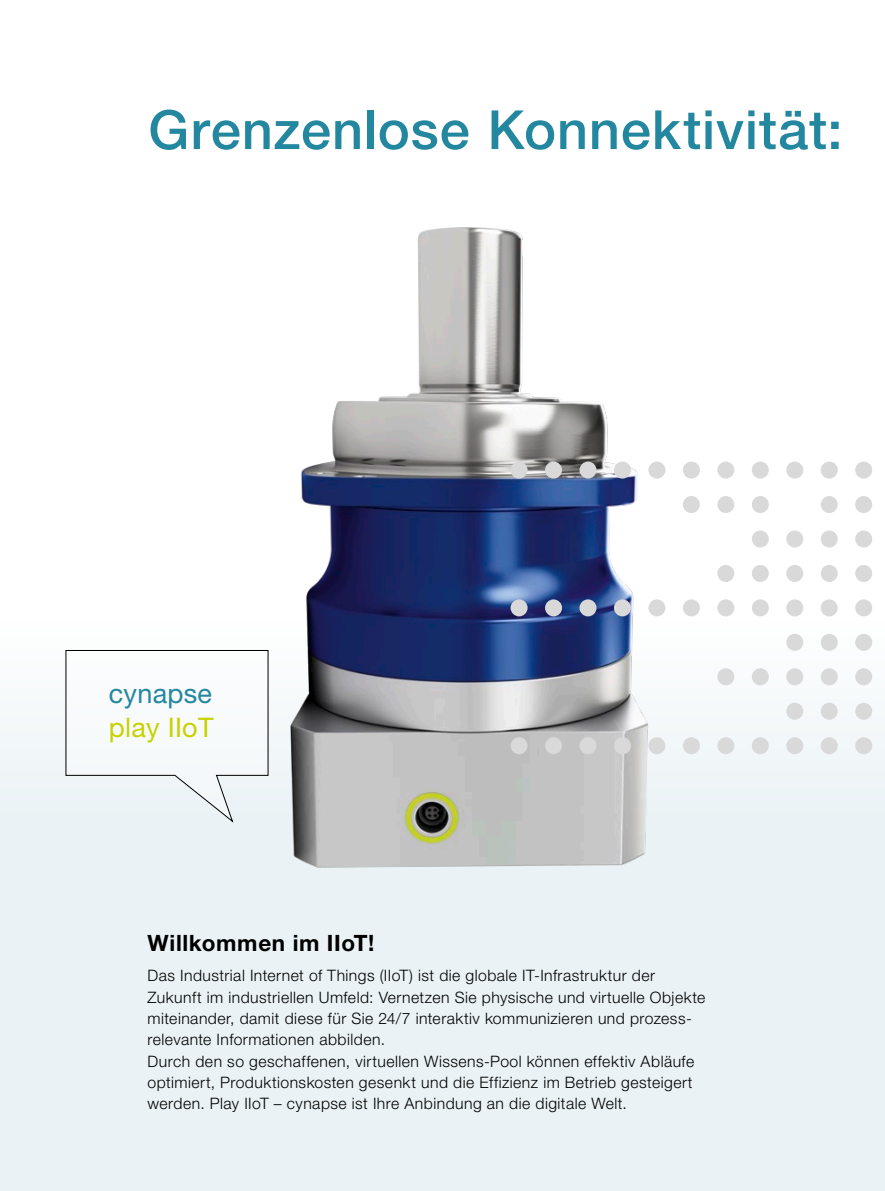
<style>
.page{position:relative;width:885px;height:1191px;background:#fff}
.page>*{position:absolute;margin:0;border:0;box-sizing:border-box;transform-origin:0 0}
.Headline_HN_45_light{font:500 54px "Helvetica Neue LT Std";letter-spacing:.015em;color:#23879f}
.t1{font:27px "Helvetica Neue LT";letter-spacing:.01em;color:#c6d300}
.t2{font:27px "Helvetica Neue LT";letter-spacing:.01em;color:#23879f}
.Subline_HN_75_bold{font:700 22.5px "Helvetica Neue LT Std";letter-spacing:.03em;color:#000}
.Fließtext_HN_45_ligh{font:300 15.75px/21.3px "Helvetica Neue LT Std";letter-spacing:.03em;color:#000}
</style>
<div class="page">
<div style="left:0;top:621px;width:884px;height:570px;background:#eaf2f5"></div>
<svg style="left:65px;top:649px;width:182px;height:174px"></svg>
<img style="left:247px;top:227px;width:425px;height:641px">
<div style="left:717px;top:461px;width:17px;height:17px;background:#d9d9da;border-radius:50%"></div>
<div style="left:682px;top:461px;width:17px;height:17px;background:#d9d9da;border-radius:50%"></div>
<div style="left:648px;top:461px;width:17px;height:17px;background:#d9d9da;border-radius:50%"></div>
<div style="left:614px;top:461px;width:17px;height:17px;background:#d9d9da;border-radius:50%"></div>
<div style="left:579px;top:461px;width:17px;height:17px;background:#d9d9da;border-radius:50%"></div>
<div style="left:545px;top:461px;width:17px;height:17px;background:#d9d9da;border-radius:50%"></div>
<div style="left:510px;top:461px;width:17px;height:17px;background:#d9d9da;border-radius:50%"></div>
<div style="left:751px;top:461px;width:17px;height:17px;background:#d9d9da;border-radius:50%"></div>
<div style="left:786px;top:461px;width:17px;height:17px;background:#d9d9da;border-radius:50%"></div>
<div style="left:820px;top:461px;width:17px;height:17px;background:#d9d9da;border-radius:50%"></div>
<div style="left:855px;top:461px;width:17px;height:17px;background:#d9d9da;border-radius:50%"></div>
<div style="left:751px;top:496px;width:17px;height:17px;background:#d9d9da;border-radius:50%"></div>
<div style="left:717px;top:496px;width:17px;height:17px;background:#d9d9da;border-radius:50%"></div>
<div style="left:682px;top:496px;width:17px;height:17px;background:#d9d9da;border-radius:50%"></div>
<div style="left:820px;top:496px;width:17px;height:17px;background:#d9d9da;border-radius:50%"></div>
<div style="left:855px;top:496px;width:17px;height:17px;background:#d9d9da;border-radius:50%"></div>
<div style="left:751px;top:530px;width:17px;height:17px;background:#d9d9da;border-radius:50%"></div>
<div style="left:786px;top:530px;width:17px;height:17px;background:#d9d9da;border-radius:50%"></div>
<div style="left:820px;top:530px;width:17px;height:17px;background:#d9d9da;border-radius:50%"></div>
<div style="left:855px;top:530px;width:17px;height:17px;background:#d9d9da;border-radius:50%"></div>
<div style="left:717px;top:565px;width:17px;height:17px;background:#d9d9da;border-radius:50%"></div>
<div style="left:751px;top:565px;width:17px;height:17px;background:#d9d9da;border-radius:50%"></div>
<div style="left:786px;top:565px;width:17px;height:17px;background:#d9d9da;border-radius:50%"></div>
<div style="left:820px;top:565px;width:17px;height:17px;background:#d9d9da;border-radius:50%"></div>
<div style="left:855px;top:565px;width:17px;height:17px;background:#d9d9da;border-radius:50%"></div>
<div style="left:717px;top:599px;width:17px;height:17px;background:#d9d9da;border-radius:50%"></div>
<div style="left:682px;top:599px;width:17px;height:17px;background:#d9d9da;border-radius:50%"></div>
<div style="left:648px;top:599px;width:17px;height:17px;background:#d9d9da;border-radius:50%"></div>
<div style="left:614px;top:599px;width:17px;height:17px;background:#d9d9da;border-radius:50%"></div>
<div style="left:579px;top:599px;width:17px;height:17px;background:#d9d9da;border-radius:50%"></div>
<div style="left:545px;top:599px;width:17px;height:17px;background:#d9d9da;border-radius:50%"></div>
<div style="left:510px;top:599px;width:17px;height:17px;background:#d9d9da;border-radius:50%"></div>
<div style="left:751px;top:599px;width:17px;height:17px;background:#d9d9da;border-radius:50%"></div>
<div style="left:786px;top:599px;width:17px;height:17px;background:#d9d9da;border-radius:50%"></div>
<div style="left:820px;top:599px;width:17px;height:17px;background:#d9d9da;border-radius:50%"></div>
<div style="left:855px;top:599px;width:17px;height:17px;background:#d9d9da;border-radius:50%"></div>
<div style="left:786px;top:634px;width:17px;height:17px;background:#d9d9da;border-radius:50%"></div>
<div style="left:820px;top:634px;width:17px;height:17px;background:#d9d9da;border-radius:50%"></div>
<div style="left:855px;top:634px;width:17px;height:17px;background:#d9d9da;border-radius:50%"></div>
<div style="left:717px;top:668px;width:17px;height:17px;background:#d9d9da;border-radius:50%"></div>
<div style="left:751px;top:668px;width:17px;height:17px;background:#d9d9da;border-radius:50%"></div>
<div style="left:786px;top:668px;width:17px;height:17px;background:#d9d9da;border-radius:50%"></div>
<div style="left:820px;top:668px;width:17px;height:17px;background:#d9d9da;border-radius:50%"></div>
<div style="left:855px;top:668px;width:17px;height:17px;background:#d9d9da;border-radius:50%"></div>
<div style="left:786px;top:702px;width:17px;height:18px;background:#d9d9da;border-radius:50%"></div>
<div style="left:820px;top:702px;width:17px;height:18px;background:#d9d9da;border-radius:50%"></div>
<div style="left:855px;top:702px;width:17px;height:18px;background:#d9d9da;border-radius:50%"></div>
<div style="left:717px;top:737px;width:17px;height:17px;background:#d9d9da;border-radius:50%"></div>
<div style="left:682px;top:737px;width:17px;height:17px;background:#d9d9da;border-radius:50%"></div>
<div style="left:648px;top:737px;width:17px;height:17px;background:#d9d9da;border-radius:50%"></div>
<div style="left:614px;top:737px;width:17px;height:17px;background:#d9d9da;border-radius:50%"></div>
<div style="left:579px;top:737px;width:17px;height:17px;background:#d9d9da;border-radius:50%"></div>
<div style="left:545px;top:737px;width:17px;height:17px;background:#d9d9da;border-radius:50%"></div>
<div style="left:510px;top:737px;width:17px;height:17px;background:#d9d9da;border-radius:50%"></div>
<div style="left:751px;top:737px;width:17px;height:17px;background:#d9d9da;border-radius:50%"></div>
<div style="left:786px;top:737px;width:17px;height:17px;background:#d9d9da;border-radius:50%"></div>
<div style="left:820px;top:737px;width:17px;height:17px;background:#d9d9da;border-radius:50%"></div>
<div style="left:855px;top:737px;width:17px;height:17px;background:#d9d9da;border-radius:50%"></div>
<p class="Headline_HN_45_light" style="left:148px;top:98px;width:695px">Grenzenlose Konnektivität:</p>
<p class="t2" style="left:109px;top:677px;width:105px">cynapse</p>
<p class="t1" style="left:109px;top:711px;width:106px">play IIoT</p>
<p class="Subline_HN_75_bold" style="left:148px;top:929px;width:228px">Willkommen im IIoT!</p>
<p class="Fließtext_HN_45_ligh" style="left:148px;top:964px;width:559px">Das Industrial Internet of Things (IIoT) ist die globale IT-Infrastruktur der Zukunft im industriellen Umfeld: Vernetzen Sie physische und virtuelle Objekte miteinander, damit diese für Sie 24/7 interaktiv kommunizieren und prozess&shy;relevante Informationen abbilden.<br>Durch den so geschaffenen, virtuellen Wissens-Pool können effektiv Abläufe optimiert, Produktionskosten gesenkt und die Effizienz im Betrieb gesteigert werden. Play IIoT – cynapse ist Ihre Anbindung an die digitale Welt.</p>
</div>
